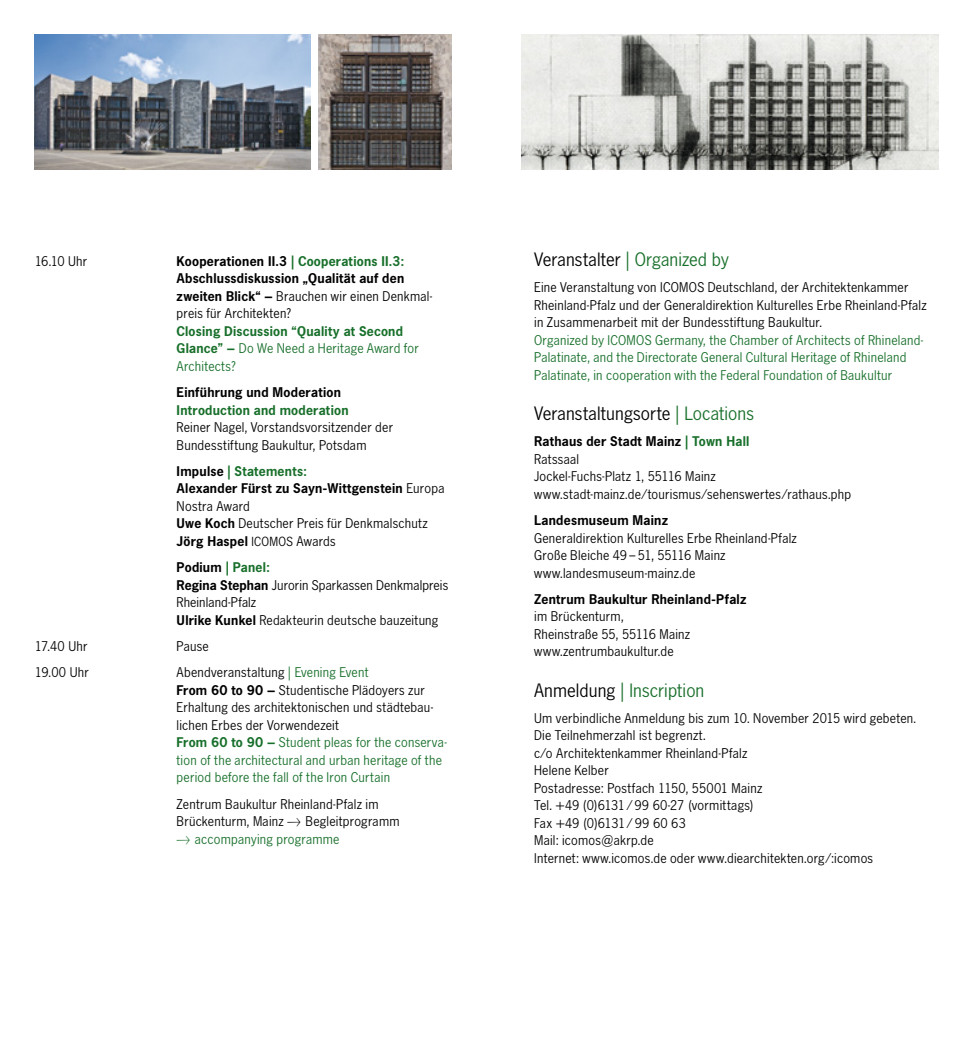
<style>
.page{position:relative;width:973px;height:1042px;background:#fff}
.page>*{position:absolute;margin:0;border:0;box-sizing:border-box;transform-origin:0 0}
.t1{font:19.25px "News Gothic BQ";letter-spacing:.005em;color:#000}
.t2{font:19.25px "News Gothic BQ";letter-spacing:.005em;color:#176f2a}
.t3{font:14px/17.5px "News Gothic BQ";letter-spacing:.015em;color:#000}
.t4{font:14px/17.5px "News Gothic BQ";letter-spacing:.015em;color:#176f2a}
.t5{font:700 14px/17.5px "News Gothic BQ";letter-spacing:.015em;color:#000}
.t6{font:700 14px/17.5px "News Gothic BQ";letter-spacing:.015em;color:#176f2a}
.s1{color:#176f2a}
.s2{font-weight:400}
.s3{font-weight:400;font-size:13.12px}
.s4{font-weight:700}
.s5{font-weight:700;color:#176f2a}
.s6{color:#000}
.s7{font-weight:700;color:#000}
</style>
<div class="page">
<img style="left:318px;top:35px;width:133px;height:135px">
<img style="left:521px;top:35px;width:417px;height:135px">
<img style="left:35px;top:35px;width:275px;height:135px">
<p class="t3" style="left:35px;top:253px;width:54px">16.10 Uhr</p>
<p class="t5" style="left:176px;top:252px;width:257px">Kooperationen II.3 <span class="s1">| Cooperations II.3:<br></span>Abschlussdiskussion „Qualität auf den zweiten Blick“ – <span class="s2">Brauchen wir einen Denkmal&shy;preis für Architekten?</span></p>
<p class="t6" style="left:176px;top:322px;width:244px">Closing Discussion “Quality at Second<br>Glance” – <span class="s2">Do We Need a Heritage Award for<br>Architects?</span></p>
<p class="t5" style="left:176px;top:384px;width:166px">Einführung und Moderation</p>
<p class="t6" style="left:176px;top:401px;width:173px">Introduction and moderation</p>
<p class="t3" style="left:176px;top:419px;width:218px">Reiner Nagel, Vorstandsvorsitzender der<br>Bundesstiftung Baukultur, Potsdam</p>
<p class="t5" style="left:176px;top:462px;width:269px">Impulse <span class="s1">| Statements:<br></span>Alexander Fürst zu Sayn-Wittgenstein <span class="s2">Europa<br>Nostra Award<br></span>Uwe Koch <span class="s2">Deutscher Preis für Denkmalschutz<br></span>Jörg Haspel <span class="s3">ICOMOS</span> <span class="s2">Awards</span></p>
<p class="t3" style="left:176px;top:559px;width:273px"><span class="s4">Podium</span> <span class="s5">| Panel:<br></span><span class="s4">Regina Stephan</span> Jurorin Sparkassen Denkmalpreis<br>Rheinland-Pfalz<br><span class="s4">Ulrike Kunkel</span> Redakteurin deutsche bauzeitung</p>
<p class="t3" style="left:35px;top:638px;width:54px">17.40 Uhr</p>
<p class="t3" style="left:176px;top:638px;width:34px">Pause</p>
<p class="t3" style="left:35px;top:664px;width:56px">19.00 Uhr</p>
<p class="t4" style="left:176px;top:664px;width:272px"><span class="s6">Abendveranstaltung</span> | Evening Event<br><span class="s7">From 60 to 90 –</span> <span class="s6">Studentische Plädoyers zur Erhaltung des architektonischen und städtebau&shy;lichen Erbes der Vorwendezeit<br></span><span class="s4">From 60 to 90 –</span> Student pleas for the conserva&shy;tion of the architectural and urban heritage of the period before the fall of the Iron Curtain</p>
<p class="t3" style="left:176px;top:795px;width:203px">Zentrum Baukultur Rheinland-Pfalz im<br>Brückenturm, Mainz</p>
<p class="t3" style="left:305px;top:813px;width:95px">Begleitprogramm</p>
<p class="t4" style="left:195px;top:830px;width:146px">accompanying programme</p>
<h1 class="t1" style="left:534px;top:249px;width:196px">Veranstalter <span class="s1">| Organized by</span></h1>
<p class="t3" style="left:534px;top:279px;width:394px">Eine Veranstaltung von ICOMOS Deutschland, der Architektenkammer<br>Rheinland-Pfalz und der Generaldirektion Kulturelles Erbe Rheinland-Pfalz in Zusammenarbeit mit der Bundesstiftung Baukultur.</p>
<p class="t4" style="left:534px;top:332px;width:390px">Organized by ICOMOS Germany, the Chamber of Architects of Rhineland-<br>Palatinate, and the Directorate General Cultural Heritage of Rhineland<br>Palatinate, in cooperation with the Federal Foundation of Baukultur</p>
<h1 class="t1" style="left:534px;top:403px;width:221px">Veranstaltungsorte <span class="s1">| Locations</span></h1>
<p class="t3" style="left:534px;top:433px;width:318px"><span class="s4">Rathaus der Stadt Mainz</span> <span class="s5">| Town Hall<br></span>Ratssaal<br>Jockel-Fuchs-Platz 1, 55116 Mainz www.stadt-mainz.de/tourismus/sehenswertes/rathaus.php</p>
<p class="t5" style="left:534px;top:512px;width:135px">Landesmuseum Mainz</p>
<p class="t3" style="left:534px;top:529px;width:264px">Generaldirektion Kulturelles Erbe Rheinland-Pfalz<br>Große Bleiche 49–51, 55116 Mainz www.landesmuseum-mainz.de</p>
<p class="t5" style="left:534px;top:590px;width:214px">Zentrum Baukultur Rheinland-Pfalz</p>
<p class="t3" style="left:534px;top:608px;width:157px">im Brückenturm,<br>Rheinstraße 55, 55116 Mainz www.zentrumbaukultur.de</p>
<h1 class="t2" style="left:534px;top:679px;width:172px"><span class="s6">Anmeldung</span> | Inscription</h1>
<p class="t3" style="left:534px;top:710px;width:383px">Um verbindliche Anmeldung bis zum 10. November 2015 wird gebeten.<br>Die Teilnehmerzahl ist begrenzt.<br>c/o Architektenkammer Rheinland-Pfalz<br>Helene Kelber<br>Postadresse: Postfach 1150, 55001 Mainz<br>Tel. +49 (0)6131/99 60-27 (vormittags)<br>Fax +49 (0)6131/99 60 63<br>Mail: icomos@akrp.de<br>Internet: www.icomos.de oder www.diearchitekten.org/:icomos</p>
</div>
